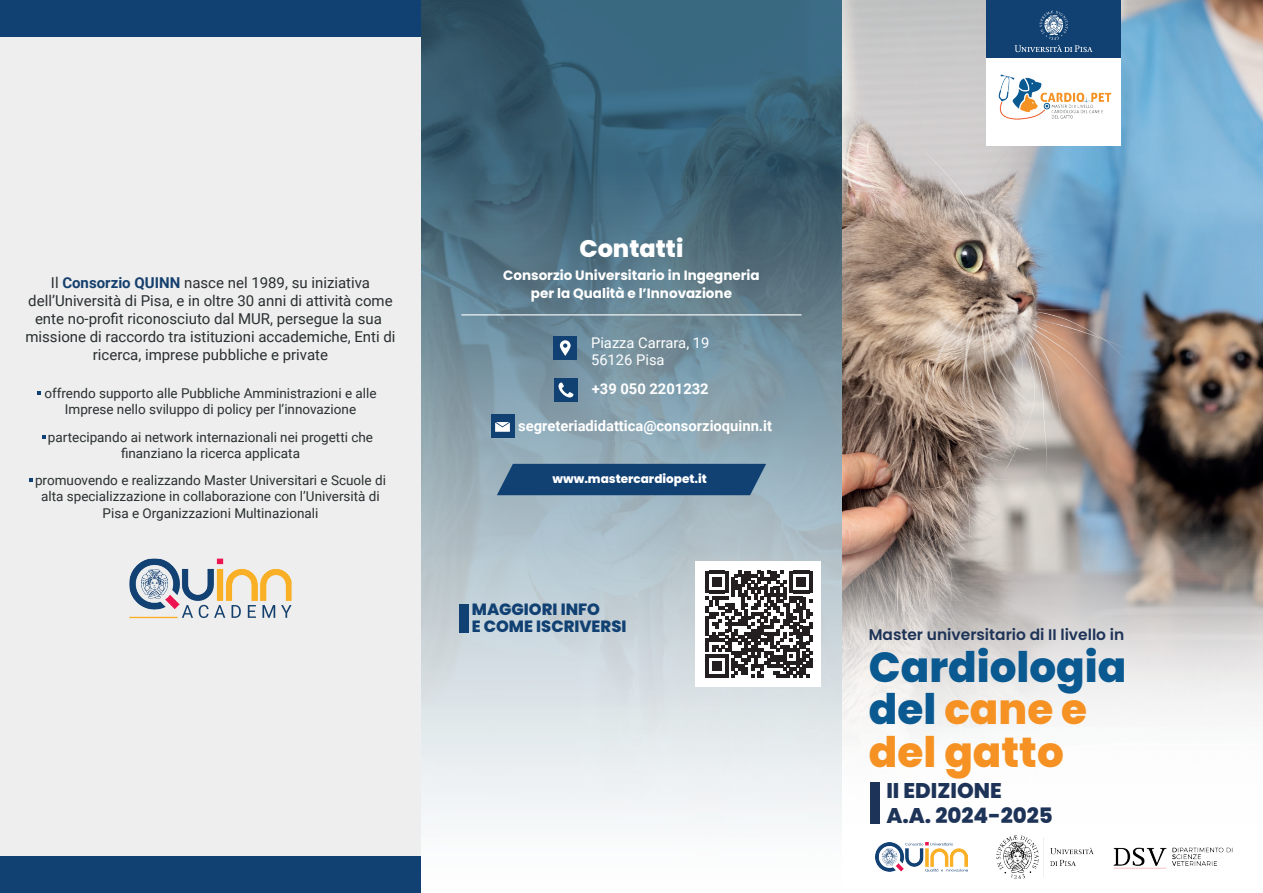
<style>
.page{position:relative;width:1263px;height:893px;background:#fff}
.page>*{position:absolute;margin:0;border:0;box-sizing:border-box;transform-origin:0 0}
.t1{font:800 42px/42.5px "Poppins";color:#0a5990}
.t2{font:800 24px "Poppins";color:#fff}
.t3{font:800 21.3px/25.5px "Poppins";color:#1d3357}
.t4{font:800 16.35px/16.5px "Poppins";color:#114173}
.t5{font:600 15.45px "Poppins";color:#1d3357}
.t6{font:15px/18px "Roboto";color:#2a2f31;text-align:center}
.t7{font:700 14.7px "Roboto";color:#fff}
.t8{font:14.7px/17.7px "Roboto";color:#fff}
.t9{font:13.5px/16.2px "Roboto";color:#2a2f31;text-align:center}
.t10{font:700 13.5px/18px "Poppins";color:#fff;text-align:center}
.t11{font:800 12px "Poppins";color:#fff}
.s1{font-weight:700;color:#153f6d}
.s2{color:#f59223}
</style>
<div class="page">
<svg style="left:421px;top:0;width:421px;height:164px;background:#376076"></svg>
<svg style="left:421px;top:164px;width:421px;height:659px;background:#9aaeb8"></svg>
<div style="left:0;top:0;width:421px;height:893px;background:#edeeed"></div>
<svg style="left:38px;top:391px;width:3px;height:4px"></svg>
<svg style="left:42px;top:435px;width:3px;height:4px"></svg>
<img style="left:129px;top:559px;width:163px;height:51px">
<svg style="left:182px;top:605px;width:11px;height:13px"></svg>
<svg style="left:199px;top:605px;width:26px;height:13px"></svg>
<svg style="left:232px;top:605px;width:9px;height:13px"></svg>
<svg style="left:248px;top:605px;width:8px;height:13px"></svg>
<svg style="left:262px;top:605px;width:13px;height:13px"></svg>
<svg style="left:281px;top:605px;width:11px;height:13px"></svg>
<hr style="left:129px;top:617px;width:49px;height:1px;background:#faae22">
<img style="left:842px;top:0;width:421px;height:529px">
<svg style="left:842px;top:529px;width:421px;height:343px"></svg>
<div style="left:986px;top:58px;width:135px;height:87px;background:#fff"></div>
<div style="left:986px;top:0;width:135px;height:58px;background:#114173"></div>
<svg style="left:1015px;top:11px;width:77px;height:41px"></svg>
<img style="left:998px;top:74px;width:114px;height:46px">
<div style="left:870px;top:783px;width:10px;height:41px;background:#1d3357"></div>
<div style="left:554px;top:336px;width:23px;height:24px;background:#114173"></div>
<svg style="left:560px;top:340px;width:11px;height:16px"></svg>
<div style="left:554px;top:378px;width:24px;height:24px;background:#114173"></div>
<svg style="left:558px;top:383px;width:15px;height:14px"></svg>
<div style="left:491px;top:415px;width:23px;height:23px;background:#114173"></div>
<svg style="left:495px;top:422px;width:15px;height:10px"></svg>
<hr style="left:461px;top:314px;width:340px;height:1px;background:#fff">
<div style="left:497px;top:464px;width:269px;height:31px;background:#114173"></div>
<div style="left:0;top:857px;width:421px;height:36px;background:#114173"></div>
<div style="left:0;top:1px;width:421px;height:36px;background:#114173"></div>
<img style="left:875px;top:842px;width:93px;height:29px">
<img style="left:995px;top:834px;width:99px;height:45px">
<img style="left:1114px;top:847px;width:122px;height:22px">
<div style="left:460px;top:604px;width:9px;height:28px;background:#114173"></div>
<div style="left:695px;top:561px;width:126px;height:126px;background:#fff"></div>
<svg style="left:706px;top:571px;width:106px;height:106px"></svg>
<p class="t6" style="left:25px;top:273px;width:372px">Il <span class="s1">Consorzio QUINN</span> nasce nel 1989, su iniziativa dell’Università di Pisa, e in oltre 30 anni di attività come ente no-profit riconosciuto dal MUR, persegue la sua missione di raccordo tra istituzioni accademiche, Enti di ricerca, imprese pubbliche e private</p>
<p class="t9" style="left:44px;top:384px;width:334px">offrendo supporto alle Pubbliche Amministrazioni e alle<br>Imprese nello sviluppo di policy per l’innovazione</p>
<p class="t9" style="left:48px;top:428px;width:327px">partecipando ai network internazionali nei progetti che finanziano la ricerca applicata</p>
<p class="t9" style="left:35px;top:472px;width:352px">promuovendo e realizzando Master Universitari e Scuole di alta specializzazione in collaborazione con l’Università di<br>Pisa e Organizzazioni Multinazionali</p>
<h2 class="t2" style="left:579px;top:234px;width:105px">Contatti</h2>
<p class="t10" style="left:503px;top:266px;width:258px">Consorzio Universitario in Ingegneria per la Qualità e l’Innovazione</p>
<p class="t8" style="left:591px;top:333px;width:120px">Piazza Carrara, 19<br>56126 Pisa</p>
<p class="t7" style="left:592px;top:379px;width:118px">+39 050 2201232</p>
<p class="t7" style="left:518px;top:415px;width:255px">segreteriadidattica@consorzioquinn.it</p>
<p class="t11" style="left:552px;top:472px;width:156px">www.mastercardiopet.it</p>
<p class="t4" style="left:472px;top:602px;width:156px">MAGGIORI INFO<br>E COME ISCRIVERSI</p>
<p class="t5" style="left:869px;top:626px;width:257px">Master universitario di II livello in</p>
<h1 class="t1" style="left:869px;top:646px;width:259px">Cardiologia del <span class="s2">cane e del gatto</span></h1>
<h3 class="t3" style="left:886px;top:778px;width:168px">II EDIZIONE<br>A.A. 2024-2025</h3>
</div>
